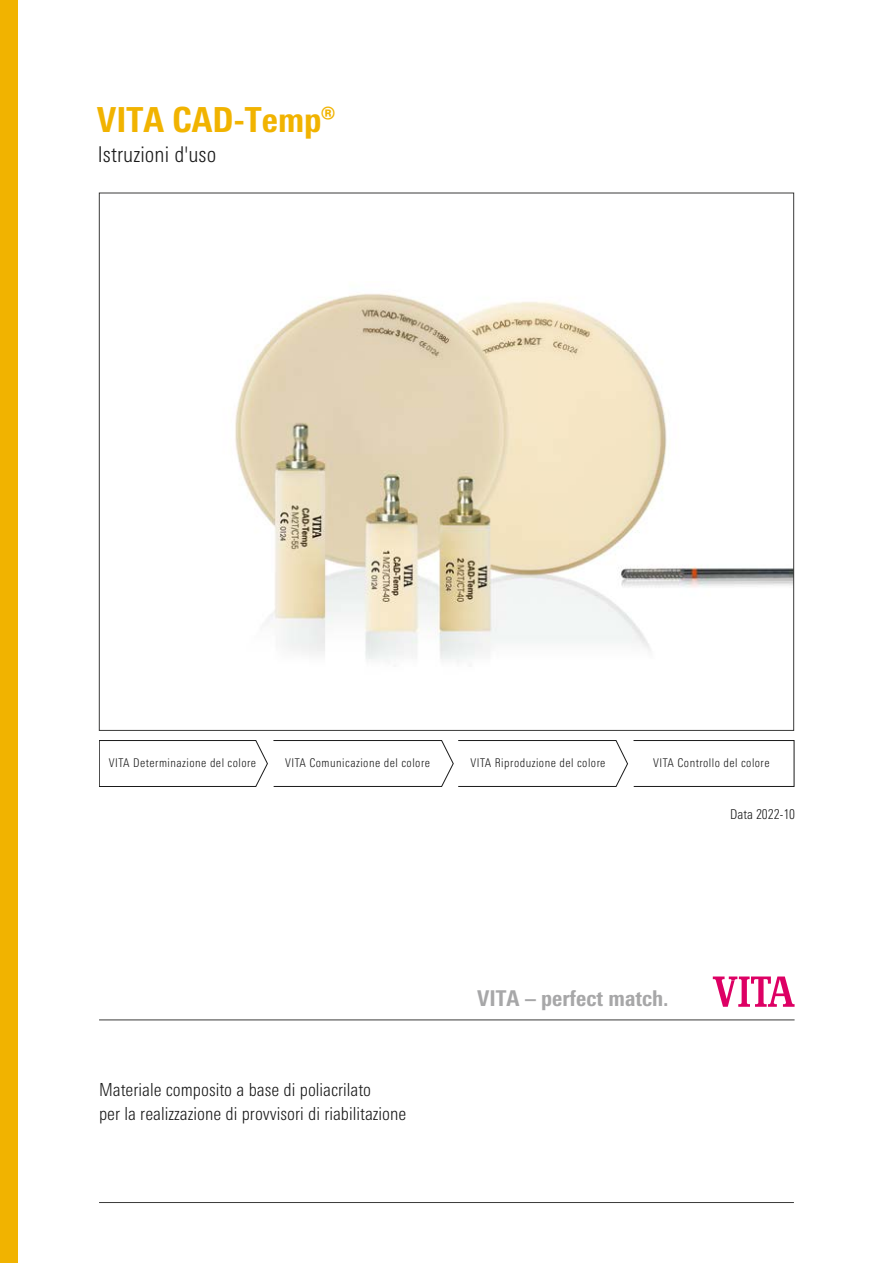
<style>
.page{position:relative;width:893px;height:1263px;background:#fff}
.page>*{position:absolute;margin:0;border:0;box-sizing:border-box;transform-origin:0 0}
.t1{font:800 condensed 34.5px "Univers Next Pro";color:#f1b300}
.t2{font:800 condensed 21.75px "Univers Next Pro";color:#a7a7a8}
.t3{font:300 condensed 21.75px "Univers Next Pro";letter-spacing:.005em;color:#1a1a1a}
.t4{font:300 condensed 18px/24px "Univers Next Pro";color:#1a1a1a}
.t5{font:300 condensed 13.5px "Univers Next Pro";letter-spacing:.005em;color:#1a1a1a}
.t6{font:300 condensed 12px "Univers Next Pro";letter-spacing:.04em;color:#1a1a1a}
</style>
<div class="page">
<div style="left:0;top:0;width:17px;height:1263px;background:#f1b300"></div>
<svg style="left:713px;top:976px;width:82px;height:31px"></svg>
<hr style="left:99px;top:1020px;width:696px;height:1px;background:#3b3b3a">
<hr style="left:99px;top:1202px;width:695px;height:1px;background:#3b3b3a">
<img style="left:235px;top:293px;width:557px;height:369px">
<svg style="left:99px;top:740px;width:695px;height:47px"></svg>
<h1 class="t1" style="left:97px;top:99px;width:240px">VITA CAD-Temp®</h1>
<h2 class="t3" style="left:98px;top:142px;width:120px">Istruzioni d'uso</h2>
<p class="t6" style="left:109px;top:756px;width:149px">VITA Determinazione del colore</p>
<p class="t6" style="left:285px;top:756px;width:146px">VITA Comunicazione del colore</p>
<p class="t6" style="left:470px;top:756px;width:136px">VITA Riproduzione del colore</p>
<p class="t6" style="left:653px;top:756px;width:118px">VITA Controllo del colore</p>
<h3 class="t4" style="left:99px;top:1078px;width:309px">Materiale composito a base di poliacrilato<br>per la realizzazione di provvisori di riabilitazione</h3>
<p class="t5" style="left:730px;top:806px;width:67px">Data 2022-10</p>
<h2 class="t2" style="left:477px;top:985px;width:193px">VITA – perfect match.</h2>
</div>
